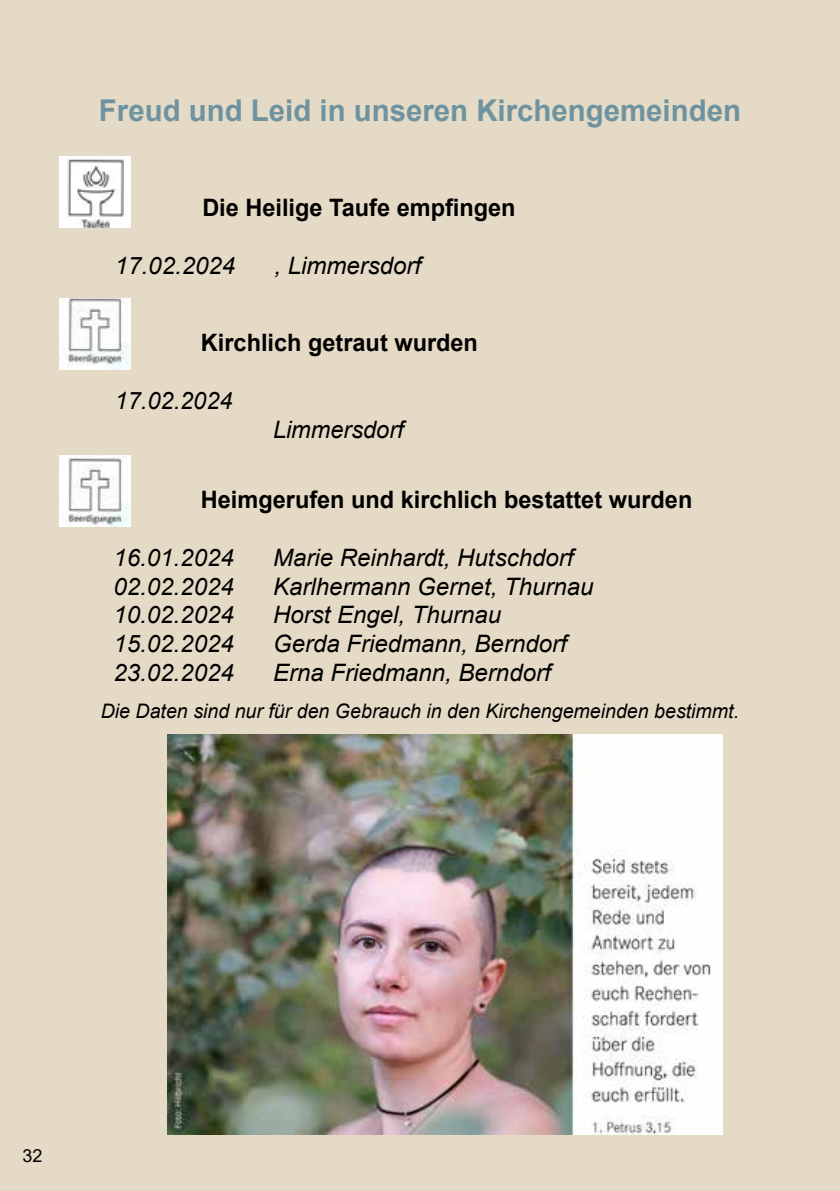
<style>
.page{position:relative;width:840px;height:1191px;background:#fff}
.page>*{position:absolute;margin:0;border:0;box-sizing:border-box;transform-origin:0 0}
.t1{font:700 30px "Arial";color:#6d93a1}
.t2{font:italic 24px "Arial";color:#000}
.t3{font:700 24px "Arial";color:#000}
.t4{font:italic 20px "Arial";color:#000}
.t5{font:18px "Arial";color:#000}
</style>
<div class="page">
<div style="left:0;top:0;width:839px;height:1191px;background:#e5dac5"></div>
<img style="left:60px;top:157px;width:70px;height:71px">
<img style="left:60px;top:455px;width:70px;height:71px">
<img style="left:167px;top:734px;width:555px;height:400px">
<img style="left:60px;top:298px;width:70px;height:71px">
<p class="t1" style="left:99px;top:89px;width:643px">Freud und Leid in unseren Kirchengemeinden</p>
<p class="t3" style="left:202px;top:191px;width:314px">Die Heilige Taufe empfingen</p>
<p class="t2" style="left:115px;top:250px;width:122px">17.02.2024</p>
<p class="t2" style="left:274px;top:250px;width:148px">, Limmersdorf</p>
<p class="t3" style="left:201px;top:326px;width:278px">Kirchlich getraut wurden</p>
<p class="t2" style="left:115px;top:385px;width:119px">17.02.2024</p>
<p class="t2" style="left:273px;top:414px;width:132px">Limmersdorf</p>
<p class="t3" style="left:201px;top:483px;width:492px">Heimgerufen und kirchlich bestattet wurden</p>
<p class="t2" style="left:113px;top:542px;width:122px">16.01.2024</p>
<p class="t2" style="left:273px;top:542px;width:302px">Marie Reinhardt, Hutschdorf</p>
<p class="t2" style="left:113px;top:570px;width:122px">02.02.2024</p>
<p class="t2" style="left:273px;top:570px;width:322px">Karlhermann Gernet, Thurnau</p>
<p class="t2" style="left:113px;top:599px;width:122px">10.02.2024</p>
<p class="t2" style="left:273px;top:599px;width:230px">Horst Engel, Thurnau</p>
<p class="t2" style="left:113px;top:628px;width:122px">15.02.2024</p>
<p class="t2" style="left:273px;top:628px;width:295px">Gerda Friedmann, Berndorf</p>
<p class="t2" style="left:113px;top:657px;width:122px">23.02.2024</p>
<p class="t2" style="left:273px;top:657px;width:279px">Erna Friedmann, Berndorf</p>
<p class="t4" style="left:101px;top:698px;width:639px">Die Daten sind nur für den Gebrauch in den Kirchengemeinden bestimmt.</p>
<p class="t5" style="left:22px;top:1142px;width:22px">32</p>
</div>
